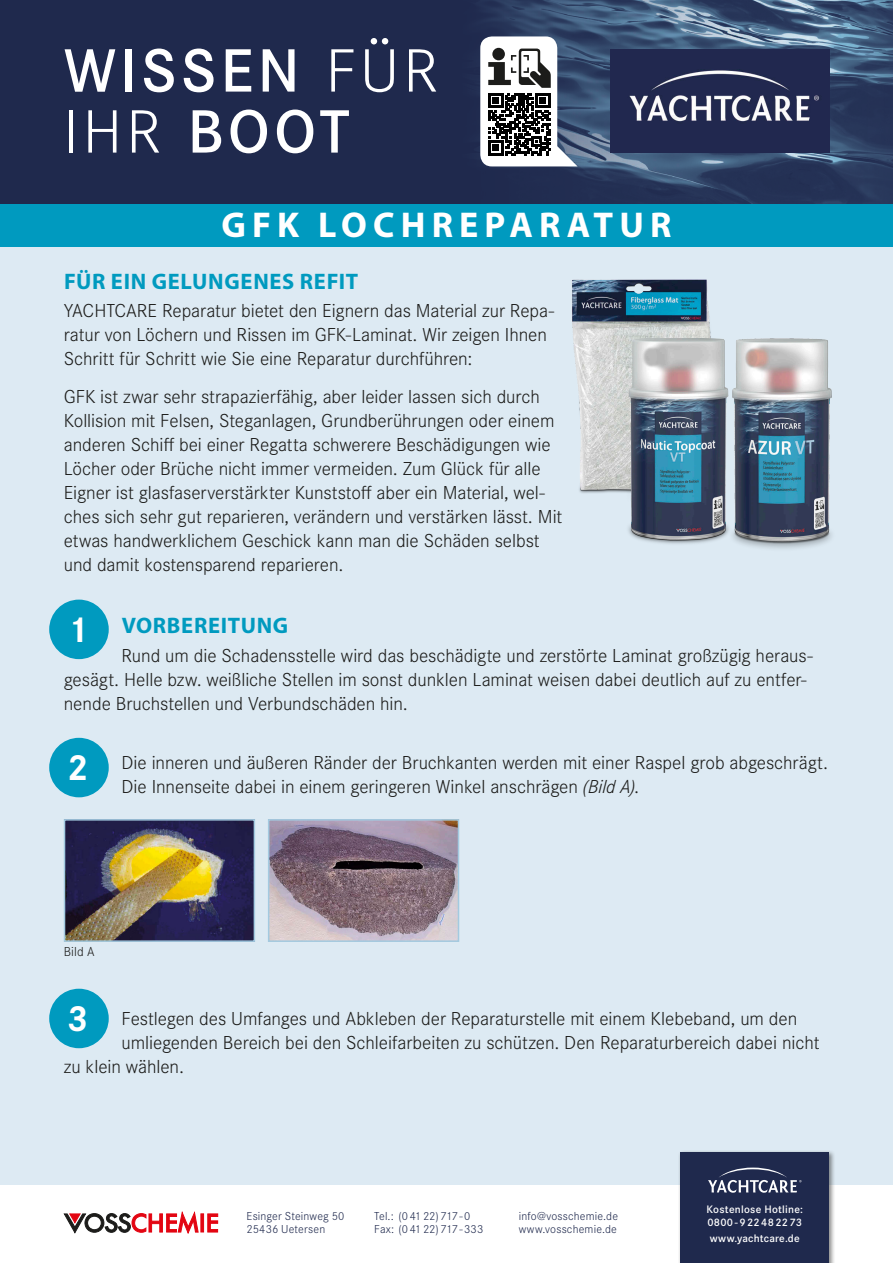
<style>
.page{position:relative;width:893px;height:1263px;background:#fff}
.page>*{position:absolute;margin:0;border:0;box-sizing:border-box;transform-origin:0 0}
.t1{font:600 63.45px/61.1px "Corporate S Pro";letter-spacing:.065em;color:#fff}
.t2{font:700 37.5px "Corporate S";color:#fff}
.t3{font:700 36px "Myriad Pro";letter-spacing:.17em;color:#fff}
.t4{font:700 22.5px "Myriad Pro";letter-spacing:.03em;color:#009abf}
.t5{font:300 19.5px/24px "Corporate S";letter-spacing:-.005em;color:#1c1c1a}
.t6{font:300 13.5px "Corporate S";color:#1c1c1a}
.t7{font:300 12px/13.5px "Corporate S";letter-spacing:.015em;color:#1f294d}
.t8{font:600 11.25px/13.2px "Corporate S";letter-spacing:.02em;color:#fff}
.s1{font-weight:300}
.s2{font-style:italic}
</style>
<div class="page">
<div style="left:0;top:0;width:893px;height:1184px;background:#ddeaf3"></div>
<div style="left:678px;top:1150px;width:158px;height:113px;background:#1c1c1a;opacity:.5"></div>
<div style="left:680px;top:1152px;width:149px;height:111px;background:#1f294d"></div>
<svg style="left:708px;top:1167px;width:93px;height:26px"></svg>
<hr style="left:201px;top:1214px;width:3px;height:18px;background:#e30512">
<svg style="left:208px;top:1214px;width:10px;height:18px"></svg>
<svg style="left:64px;top:1212px;width:134px;height:21px"></svg>
<div style="left:0;top:0;width:893px;height:204px;background:#1f294d"></div>
<img style="left:486px;top:0;width:407px;height:204px">
<img style="left:611px;top:49px;width:218px;height:104px">
<svg style="left:480px;top:36px;width:98px;height:130px;background:#8c9197"></svg>
<div style="left:0;top:204px;width:893px;height:43px;background:#009abf"></div>
<img style="left:572px;top:279px;width:139px;height:214px">
<img style="left:741px;top:338px;width:91px;height:211px">
<img style="left:616px;top:333px;width:125px;height:211px">
<img style="left:67px;top:822px;width:185px;height:117px">
<div style="left:64px;top:819px;width:191px;height:123px;border:2px solid #a3cae0"></div>
<img style="left:271px;top:822px;width:185px;height:117px">
<div style="left:268px;top:819px;width:191px;height:123px;border:2px solid #a3cae0"></div>
<div style="left:49px;top:600px;width:60px;height:59px;background:#009abf;border-radius:50%"></div>
<div style="left:49px;top:738px;width:60px;height:59px;background:#009abf;border-radius:50%"></div>
<div style="left:49px;top:989px;width:60px;height:59px;background:#009abf;border-radius:50%"></div>
<h1 class="t1" style="left:64px;top:36px;width:376px">WISSEN <span class="s1">FÜR<br>IHR</span> BOOT</h1>
<h3 class="t3" style="left:221px;top:205px;width:452px">GFK LOCHREPARATUR</h3>
<p class="t4" style="left:64px;top:269px;width:296px">FÜR EIN GELUNGENES REFIT</p>
<p class="t5" style="left:64px;top:298px;width:492px">YACHTCARE Reparatur bietet den Eignern das Material zur Repa&shy;ratur von Löchern und Rissen im GFK-Laminat. Wir zeigen Ihnen<br>Schritt für Schritt wie Sie eine Reparatur durchführen:</p>
<p class="t5" style="left:64px;top:383px;width:500px">GFK ist zwar sehr strapazierfähig, aber leider lassen sich durch Kollision mit Felsen, Steganlagen, Grundberührungen oder einem anderen Schiff bei einer Regatta schwerere Beschädigungen wie Löcher oder Brüche nicht immer vermeiden. Zum Glück für alle Eigner ist glasfaserverstärkter Kunststoff aber ein Material, wel&shy;ches sich sehr gut reparieren, verändern und verstärken lässt. Mit etwas handwerklichem Geschick kann man die Schäden selbst und damit kostensparend reparieren.</p>
<h2 class="t2" style="left:67px;top:604px;width:23px">1</h2>
<p class="t4" style="left:122px;top:613px;width:168px">VORBEREITUNG</p>
<p class="t5" style="left:64px;top:643px;width:750px;text-indent:58px">Rund um die Schadensstelle wird das beschädigte und zerstörte Laminat großzügig heraus&shy;gesägt. Helle bzw. weißliche Stellen im sonst dunklen Laminat weisen dabei deutlich auf zu entfer&shy;nende Bruchstellen und Verbundschäden hin.</p>
<h2 class="t2" style="left:67px;top:742px;width:23px">2</h2>
<p class="t5" style="left:122px;top:750px;width:708px">Die inneren und äußeren Ränder der Bruchkanten werden mit einer Raspel grob abgeschrägt.<br>Die Innenseite dabei in einem geringeren Winkel anschrägen <span class="s2">(Bild A)</span>.</p>
<p class="t6" style="left:64px;top:943px;width:32px">Bild A</p>
<h2 class="t2" style="left:67px;top:993px;width:23px">3</h2>
<p class="t5" style="left:122px;top:1006px;width:677px">Festlegen des Umfanges und Abkleben der Reparaturstelle mit einem Klebeband, um den</p>
<p class="t5" style="left:122px;top:1030px;width:699px">umliegenden Bereich bei den Schleifarbeiten zu schützen. Den Reparaturbereich dabei nicht</p>
<p class="t5" style="left:64px;top:1054px;width:122px">zu klein wählen.</p>
<p class="t7" style="left:247px;top:1208px;width:99px">Esinger Steinweg 50<br>25436 Uetersen</p>
<p class="t7" style="left:374px;top:1208px;width:111px">Tel.: (0 41 22) 717 - 0<br>Fax: (0 41 22) 717 - 333</p>
<p class="t7" style="left:519px;top:1208px;width:101px">info@vosschemie.de www.vosschemie.de</p>
<p class="t8" style="left:707px;top:1202px;width:98px">Kostenlose Hotline:<br>0800 - 9 22 48 22 73</p>
<p class="t8" style="left:710px;top:1231px;width:91px">www.yachtcare.de</p>
</div>
